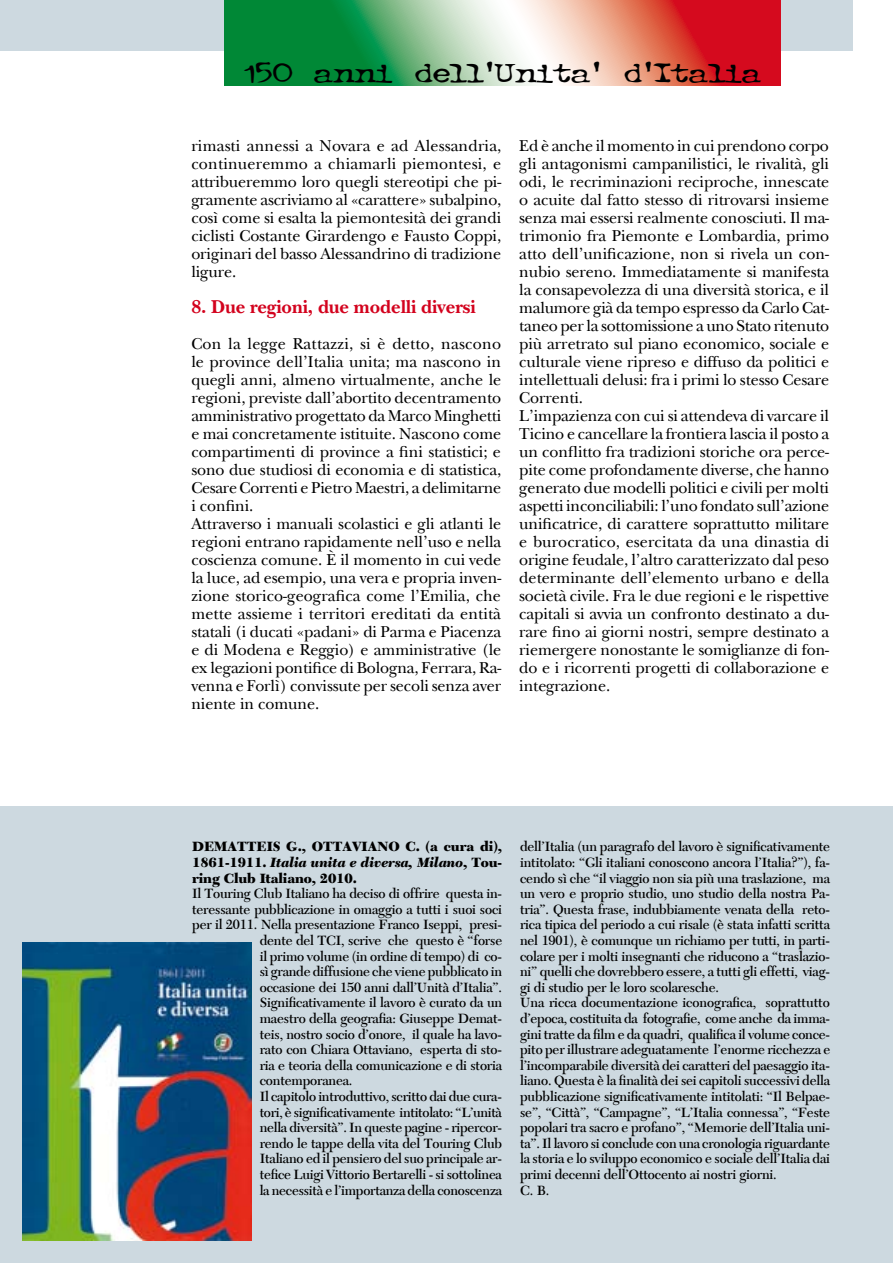
<style>
.page{position:relative;width:893px;height:1263px;background:#fff}
.page>*{position:absolute;margin:0;border:0;box-sizing:border-box;transform-origin:0 0}
.t1{font:30px "Typewriter OS Oldstyle";color:#000;scale:1.35 1}
.t2{font:700 19.5px "New Baskerville";letter-spacing:-.005em;color:#d3021d}
.t3{font:16.5px/18px "New Baskerville";letter-spacing:-.005em;color:#000}
.t4{font:600 14.1px/15.6px "New Caledonia";letter-spacing:-.01em;color:#000}
.t5{font:900 14.1px/15.6px "New Caledonia";letter-spacing:.005em;color:#000;text-align:justify}
.s1{font-style:italic}
</style>
<div class="page">
<div style="left:0;top:806px;width:893px;height:457px;background:#cdd9e0"></div>
<div style="left:0;top:0;width:853px;height:51px;background:#cdd9e0"></div>
<svg style="left:225px;top:0;width:556px;height:85px;background:#979371"></svg>
<img style="left:22px;top:942px;width:229px;height:298px">
<svg style="left:50px;top:1189px;width:12px;height:10px"></svg>
<h1 class="t1" style="left:244px;top:56px;width:385px">150 anni dell'Unita' d'Italia</h1>
<p class="t3" style="left:191px;top:137px;width:312px;text-align:justify">rimasti annessi a Novara e ad Alessandria, continueremmo a chiamarli piemontesi, e attribueremmo loro quegli stereotipi che pi&shy;gramente ascriviamo al «carattere» subalpino, così come si esalta la piemontesità dei grandi ciclisti Costante Girardengo e Fausto Coppi, originari del basso Alessandrino di tradizione ligure.</p>
<p class="t2" style="left:191px;top:295px;width:286px">8. Due regioni, due modelli diversi</p>
<p class="t3" style="left:191px;top:335px;width:312px">Con la legge Rattazzi, si è detto, nascono le province dell’Italia unita; ma nascono in quegli anni, almeno virtualmente, anche le regioni, previste dall’abortito decentramento amministrativo progettato da Marco Minghetti e mai concretamente istituite. Nascono come compartimenti di province a fini statistici; e sono due studiosi di economia e di statistica, Cesare Correnti e Pietro Maestri, a delimitarne i confini.<br>Attraverso i manuali scolastici e gli atlanti le regioni entrano rapidamente nell’uso e nella coscienza comune. È il momento in cui vede la luce, ad esempio, una vera e propria inven&shy;zione storico-geografica come l’Emilia, che mette assieme i territori ereditati da entità statali (i ducati «padani» di Parma e Piacenza e di Modena e Reggio) e amministrative (le ex legazioni pontifice di Bologna, Ferrara, Ra&shy;venna e Forlì) convissute per secoli senza aver niente in comune.</p>
<p class="t3" style="left:519px;top:137px;width:312px">Ed è anche il momento in cui prendono corpo gli antagonismi campanilistici, le rivalità, gli odi, le recriminazioni reciproche, innescate o acuite dal fatto stesso di ritrovarsi insieme senza mai essersi realmente conosciuti. Il ma&shy;trimonio fra Piemonte e Lombardia, primo atto dell’unificazione, non si rivela un con&shy;nubio sereno. Immediatamente si manifesta la consapevolezza di una diversità storica, e il malumore già da tempo espresso da Carlo Cat&shy;taneo per la sottomissione a uno Stato ritenuto più arretrato sul piano economico, sociale e culturale viene ripreso e diffuso da politici e intellettuali delusi: fra i primi lo stesso Cesare Correnti.<br>L’impazienza con cui si attendeva di varcare il Ticino e cancellare la frontiera lascia il posto a un conflitto fra tradizioni storiche ora perce&shy;pite come profondamente diverse, che hanno generato due modelli politici e civili per molti aspetti inconciliabili: l’uno fondato sull’azione unificatrice, di carattere soprattutto militare e burocratico, esercitata da una dinastia di origine feudale, l’altro caratterizzato dal peso determinante dell’elemento urbano e della società civile. Fra le due regioni e le rispettive capitali si avvia un confronto destinato a du&shy;rare fino ai giorni nostri, sempre destinato a riemergere nonostante le somiglianze di fon&shy;do e i ricorrenti progetti di collaborazione e integrazione.</p>
<p class="t5" style="left:192px;top:839px;width:311px">DEMATTEIS G., OTTAVIANO C. (a cura di), 1861-1911. <span class="s1">Italia unita e diversa, Milano</span>, Tou&shy;ring Club Italiano, 2010.</p>
<p class="t4" style="left:192px;top:886px;width:311px">Il Touring Club Italiano ha deciso di offrire questa in-</p>
<p class="t4" style="left:192px;top:901px;width:311px">teressante pubblicazione in omaggio a tutti i suoi soci</p>
<p class="t4" style="left:192px;top:917px;width:311px">per il 2011. Nella presentazione Franco Iseppi, presi-</p>
<p class="t4" style="left:260px;top:933px;width:244px">dente del TCI, scrive che questo è “forse</p>
<p class="t4" style="left:260px;top:948px;width:244px">il primo volume (in ordine di tempo) di co-</p>
<p class="t4" style="left:260px;top:964px;width:244px">sì grande diffusione che viene pubblicato in</p>
<p class="t4" style="left:260px;top:979px;width:244px">occasione dei 150 anni dall’Unità d’Italia”.</p>
<p class="t4" style="left:260px;top:995px;width:244px">Significativamente il lavoro è curato da un</p>
<p class="t4" style="left:260px;top:1011px;width:244px">maestro della geografia: Giuseppe Demat-</p>
<p class="t4" style="left:260px;top:1026px;width:244px">teis, nostro socio d’onore, il quale ha lavo-</p>
<p class="t4" style="left:260px;top:1042px;width:244px">rato con Chiara Ottaviano, esperta di sto-</p>
<p class="t4" style="left:260px;top:1057px;width:244px">ria e teoria della comunicazione e di storia</p>
<p class="t4" style="left:260px;top:1073px;width:94px">contemporanea.</p>
<p class="t4" style="left:260px;top:1089px;width:244px">Il capitolo introduttivo, scritto dai due cura-</p>
<p class="t4" style="left:260px;top:1104px;width:244px">tori, è significativamente intitolato: “L’unità</p>
<p class="t4" style="left:260px;top:1120px;width:244px">nella diversità”. In queste pagine - ripercor-</p>
<p class="t4" style="left:260px;top:1135px;width:244px">rendo le tappe della vita del Touring Club</p>
<p class="t4" style="left:260px;top:1151px;width:244px">Italiano ed il pensiero del suo principale ar-</p>
<p class="t4" style="left:260px;top:1167px;width:244px">tefice Luigi Vittorio Bertarelli - si sottolinea</p>
<p class="t4" style="left:260px;top:1182px;width:244px">la necessità e l’importanza della conoscenza</p>
<p class="t4" style="left:520px;top:839px;width:312px">dell’Italia (un paragrafo del lavoro è significativamente intitolato: “Gli italiani conoscono ancora l’Italia?”), fa&shy;cendo sì che “il viaggio non sia più una traslazione, ma un vero e proprio studio, uno studio della nostra Pa&shy;tria”. Questa frase, indubbiamente venata della reto&shy;rica tipica del periodo a cui risale (è stata infatti scritta nel 1901), è comunque un richiamo per tutti, in parti&shy;colare per i molti insegnanti che riducono a “traslazio&shy;ni” quelli che dovrebbero essere, a tutti gli effetti, viag&shy;gi di studio per le loro scolaresche.<br>Una ricca documentazione iconografica, soprattutto d’epoca, costituita da fotografie, come anche da imma&shy;gini tratte da film e da quadri, qualifica il volume conce&shy;pito per illustrare adeguatamente l’enorme ricchezza e l’incomparabile diversità dei caratteri del paesaggio ita&shy;liano. Questa è la finalità dei sei capitoli successivi della pubblicazione significativamente intitolati: “Il Belpae&shy;se”, “Città”, “Campagne”, “L’Italia connessa”, “Feste popolari tra sacro e profano”, “Memorie dell’Italia uni&shy;ta”. Il lavoro si conclude con una cronologia riguardante la storia e lo sviluppo economico e sociale dell’Italia dai primi decenni dell’Ottocento ai nostri giorni.<br>C. B.</p>
</div>
